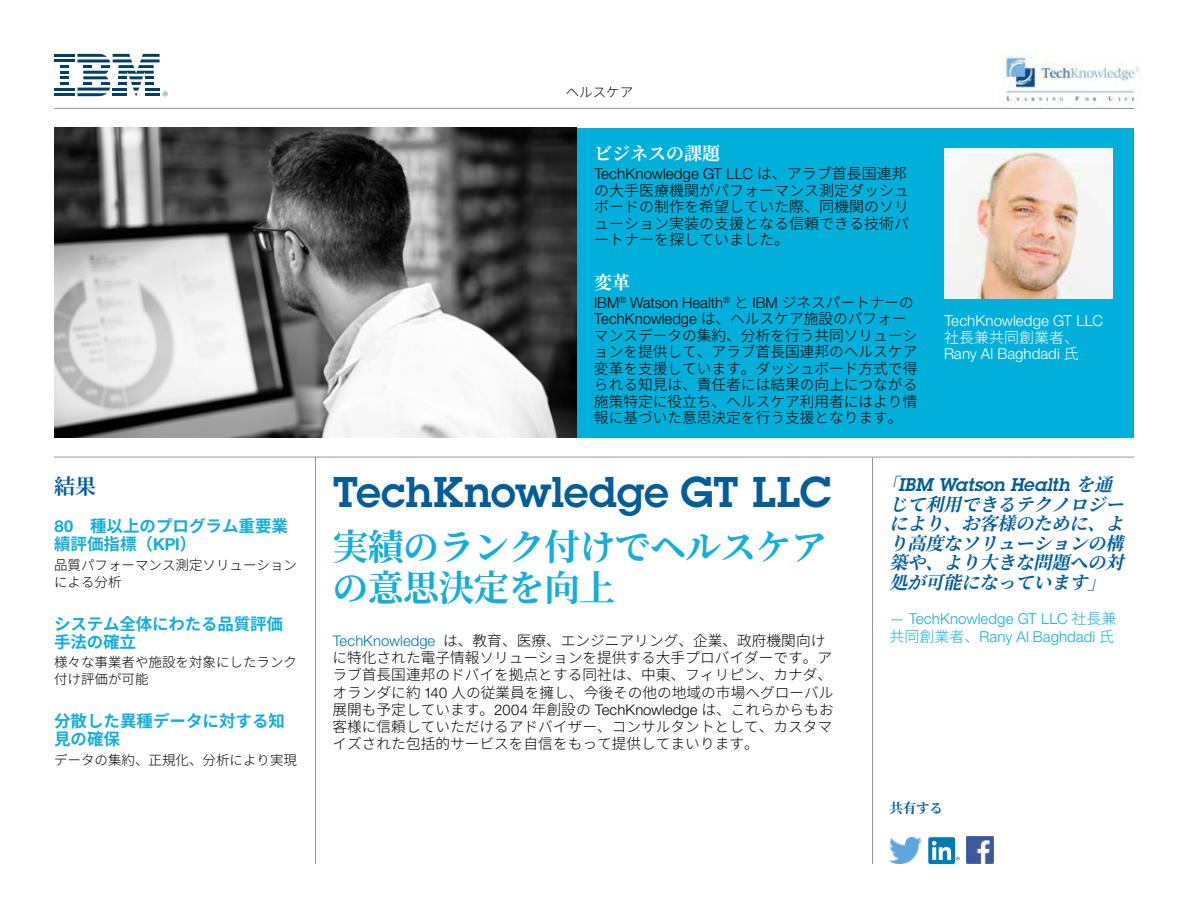
<style>
.page{position:relative;width:1188px;height:918px;background:#fff}
.page>*{position:absolute;margin:0;border:0;box-sizing:border-box;transform-origin:0 0}
.t1{font:42px "Lubalin Demifor IBM";color:#045d99}
.t2{font:700 36px/40.5px "Noto Serif CJ Kjp";letter-spacing:-.02em;color:#15adda}
.t3{font:700 21px "Noto Serif CJ Kjp";color:#045d99}
.t4{font:italic 700 18px/19.5px "Noto Serif CJ Kjp";color:#045d99;text-align:justify}
.t5{font:18px "Lubalin Demi Italicfor IBM";color:#045d99}
.t6{font:700 18px "Noto Serif CJ Kjp";color:#fff}
.t7{font:700 16.5px/18px "Noto Sans CJ Kjp";color:#15adda}
.t8{font:300 15px/16.5px "Noto Sans CJ Kjp";color:#000;text-align:justify}
.t9{font:15px "Helv Neue Lightfor IBM";color:#000}
.t10{font:15px/18px "Helv Neue Lightfor IBM";color:#15adda}
.t11{font:15px "Helv Neue Lightfor IBM";color:#fff}
.t12{font:300 15px "Noto Sans CJ Kjp";color:#fff}
.t13{font:300 14.7px/17.2px "Noto Sans CJ Kjp";color:#000}
.t14{font:300 13.5px/17.2px "Noto Sans CJ Kjp";color:#000}
.t15{font:700 13.5px "Noto Serif CJ Kjp";color:#045d99}
.s1{font-family:"Helv Neue Boldfor IBM";font-weight:400}
.s2{font-family:"Noto Sans CJ Kjp";font-weight:300}
.s3{font-family:"Helv Neue Lightfor IBM";font-weight:400}
.s4{font-family:"Helv Neue Lightfor IBM";font-weight:400;color:#0075b2}
.s5{font-family:"Noto Serif CJ Kjp";font-weight:700;font-style:italic}
</style>
<div class="page">
<hr style="left:315px;top:457px;width:1px;height:407px;background:#949598">
<hr style="left:872px;top:457px;width:1px;height:407px;background:#949598">
<hr style="left:54px;top:108px;width:1080px;height:1px;background:#949598">
<hr style="left:54px;top:457px;width:1080px;height:1px;background:#949598">
<div style="left:577px;top:128px;width:557px;height:310px;background:#00b0da"></div>
<img style="left:54px;top:128px;width:523px;height:310px">
<img style="left:890px;top:838px;width:32px;height:26px">
<div style="left:928px;top:837px;width:27px;height:27px;background:#007bb6;border-radius:2px"></div>
<svg style="left:932px;top:841px;width:28px;height:20px"></svg>
<img style="left:966px;top:837px;width:27px;height:27px">
<hr style="left:54px;top:54px;width:21px;height:3px;background:#003d69">
<hr style="left:54px;top:59px;width:21px;height:3px;background:#003d69">
<hr style="left:54px;top:88px;width:21px;height:3px;background:#003d69">
<svg style="left:60px;top:65px;width:9px;height:20px"></svg>
<hr style="left:54px;top:93px;width:21px;height:3px;background:#003d69">
<svg style="left:77px;top:54px;width:90px;height:42px"></svg>
<img style="left:1003px;top:54px;width:137px;height:51px">
<img style="left:944px;top:148px;width:169px;height:150px">
<h3 class="t3" style="left:54px;top:474px;width:43px">結果</h3>
<p class="t7" style="left:54px;top:518px;width:236px"><span class="s1">80</span>　種以上のプログラム重要業績評価指標（<span class="s1">KPI</span>）</p>
<p class="t14" style="left:54px;top:556px;width:244px">品質パフォーマンス測定ソリューションによる分析</p>
<p class="t7" style="left:54px;top:615px;width:230px">システム全体にわたる品質評価手法の確立</p>
<p class="t14" style="left:54px;top:654px;width:244px">様々な事業者や施設を対象にしたランク付け評価が可能</p>
<p class="t7" style="left:54px;top:713px;width:232px">分散した異種データに対する知見の確保</p>
<p class="t14" style="left:54px;top:751px;width:244px">データの集約、正規化、分析により実現</p>
<p class="t14" style="left:566px;top:84px;width:69px">ヘルスケア</p>
<p class="t6" style="left:594px;top:144px;width:127px">ビジネスの課題</p>
<p class="t9" style="left:594px;top:165px;width:314px">TechKnowledge GT LLC <span class="s2">は、アラブ首長国連邦</span></p>
<p class="t8" style="left:594px;top:182px;width:316px">の大手医療機関がパフォーマンス測定ダッシュボードの制作を希望していた際、同機関のソリューション実装の支援となる信頼できる技術パートナーを探していました。</p>
<p class="t6" style="left:594px;top:272px;width:37px">変革</p>
<p class="t9" style="left:594px;top:293px;width:322px">IBM<sup>®</sup> Watson Health<sup>®</sup> <span class="s2">と</span> IBM <span class="s2">ジネスパートナーの</span></p>
<p class="t8" style="left:594px;top:311px;width:325px;text-align:left"><span class="s3">TechKnowledge</span> は、ヘルスケア施設のパフォーマンスデータの集約、分析を行う共同ソリューションを提供して、アラブ首長国連邦のヘルスケア変革を支援しています。ダッシュボード方式で得られる知見は、責任者には結果の向上につながる施策特定に役立ち、ヘルスケア利用者にはより情報に基づいた意思決定を行う支援となります。</p>
<p class="t11" style="left:944px;top:312px;width:161px">TechKnowledge GT LLC</p>
<p class="t12" style="left:944px;top:329px;width:136px">社長兼共同創業者、</p>
<p class="t11" style="left:944px;top:345px;width:136px">Rany Al Baghdadi <span class="s2">氏</span></p>
<h1 class="t1" style="left:333px;top:464px;width:500px">TechKnowledge GT LLC</h1>
<h2 class="t2" style="left:333px;top:527px;width:496px">実績のランク付けでヘルスケアの意思決定を向上</h2>
<p class="t13" style="left:333px;top:632px;width:503px"><span class="s4">TechKnowledge</span> は、教育、医療、エンジニアリング、企業、政府機関向けに特化された電子情報ソリューションを提供する大手プロバイダーです。アラブ首長国連邦のドバイを拠点とする同社は、中東、フィリピン、カナダ、オランダに約 <span class="s3">140</span> 人の従業員を擁し、今後その他の地域の市場へグローバル展開も予定しています。<span class="s3">2004</span> 年創設の <span class="s3">TechKnowledge</span> は、これらからもお客様に信頼していただけるアドバイザー、コンサルタントとして、カスタマイズされた包括的サービスを自信をもって提供してまいります。</p>
<p class="t5" style="left:881px;top:473px;width:244px"><span class="s5">「</span>IBM Watson Health <span class="s5">を通</span></p>
<p class="t4" style="left:890px;top:495px;width:246px">じて利用できるテクノロジーにより、お客様のために、より高度なソリューションの構築や、より大きな問題への対処が可能になっています」</p>
<p class="t10" style="left:890px;top:609px;width:229px">— TechKnowledge GT LLC <span class="s2">社長兼共同創業者、</span>Rany Al Baghdadi <span class="s2">氏</span></p>
<p class="t15" style="left:890px;top:801px;width:55px">共有する</p>
</div>
